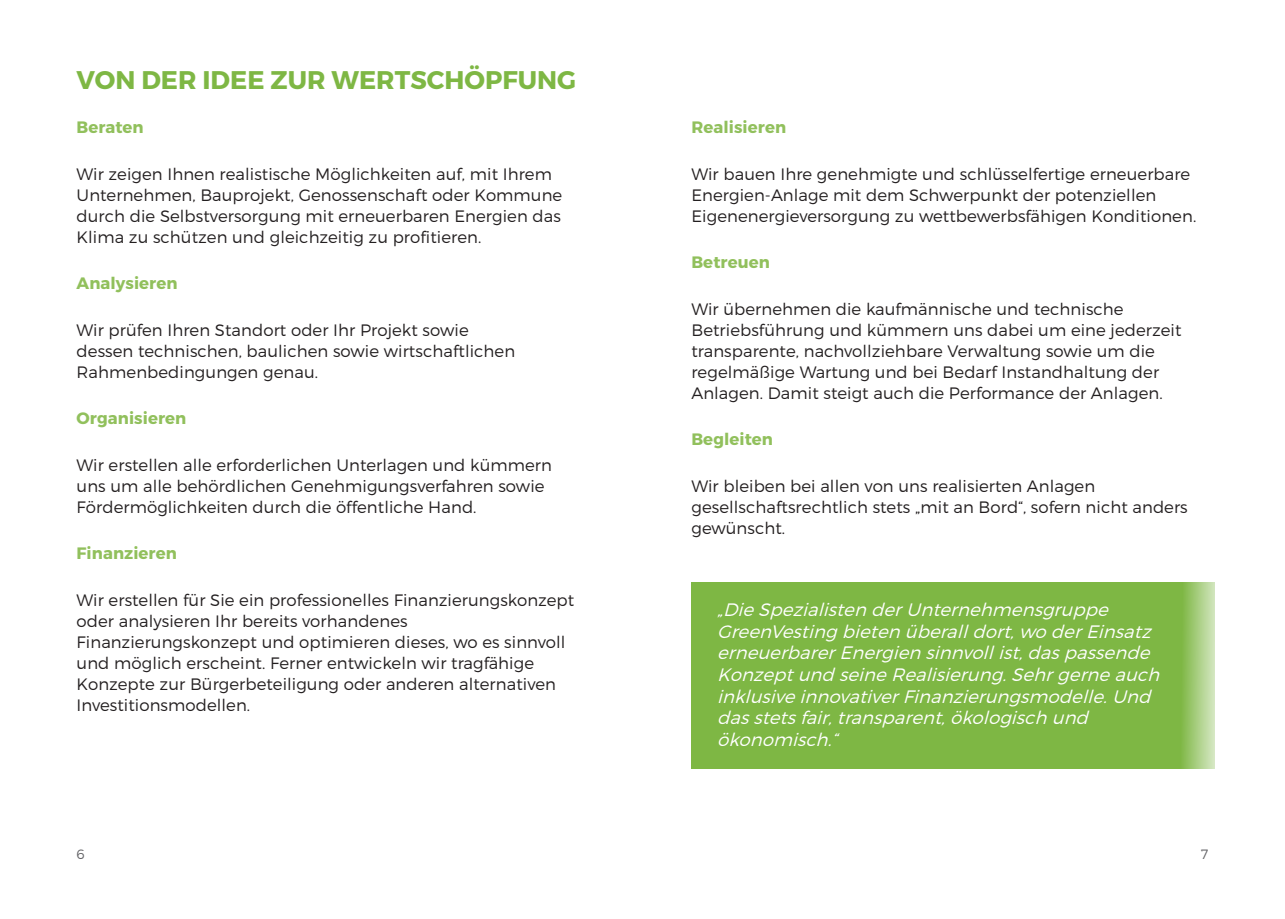
<style>
.page{position:relative;width:1285px;height:919px;background:#fff}
.page>*{position:absolute;margin:0;border:0;box-sizing:border-box;transform-origin:0 0}
.HL1{font:25.5px "Trueno Bd";color:#7eb744}
.t1{font:italic 18px/21.6px "Trueno Lt";color:#fff}
.Copy{font:16.5px/21px "Trueno Lt";letter-spacing:.005em;color:#231f20}
.Copy-2{font:16.5px "Trueno Bd";letter-spacing:.005em;color:#91c05c}
.t2{font:13.5px "Trueno Lt";color:#636366}
</style>
<div class="page">
<div style="left:691px;top:583px;width:523px;height:186px;background:#7eb744"></div>
<p class="HL1" style="left:77px;top:64px;width:501px">VON DER IDEE ZUR WERTSCHÖPFUNG</p>
<p class="Copy-2" style="left:77px;top:117px;width:69px">Beraten</p>
<p class="Copy" style="left:77px;top:163px;width:487px">Wir zeigen Ihnen realistische Möglichkeiten auf, mit Ihrem Unternehmen, Bauprojekt, Genossenschaft oder Kommune durch die Selbstversorgung mit erneuerbaren Energien das Klima zu schützen und gleichzeitig zu profitieren.</p>
<p class="Copy-2" style="left:77px;top:273px;width:102px">Analysieren</p>
<p class="Copy" style="left:77px;top:319px;width:440px">Wir prüfen Ihren Standort oder Ihr Projekt sowie dessen technischen, baulichen sowie wirtschaftlichen<br>Rahmenbedingungen genau.</p>
<p class="Copy-2" style="left:77px;top:408px;width:111px">Organisieren</p>
<p class="Copy" style="left:77px;top:454px;width:477px">Wir erstellen alle erforderlichen Unterlagen und kümmern uns um alle behördlichen Genehmigungsverfahren sowie<br>Fördermöglichkeiten durch die öffentliche Hand.</p>
<p class="Copy-2" style="left:77px;top:543px;width:102px">Finanzieren</p>
<p class="Copy" style="left:77px;top:589px;width:499px">Wir erstellen für Sie ein professionelles Finanzierungskonzept oder analysieren Ihr bereits vorhandenes Finanzierungskonzept und optimieren dieses, wo es sinnvoll und möglich erscheint. Ferner entwickeln wir tragfähige Konzepte zur Bürgerbeteiligung oder anderen alternativen Investitionsmodellen.</p>
<p class="Copy-2" style="left:691px;top:117px;width:96px">Realisieren</p>
<p class="Copy" style="left:691px;top:163px;width:506px">Wir bauen Ihre genehmigte und schlüsselfertige erneuerbare<br>Energien-Anlage mit dem Schwerpunkt der potenziellen<br>Eigenenergieversorgung zu wettbewerbsfähigen Konditionen.</p>
<p class="Copy-2" style="left:691px;top:252px;width:80px">Betreuen</p>
<p class="Copy" style="left:691px;top:298px;width:491px">Wir übernehmen die kaufmännische und technische Betriebsführung und kümmern uns dabei um eine jederzeit transparente, nachvollziehbare Verwaltung sowie um die regelmäßige Wartung und bei Bedarf Instandhaltung der Anlagen. Damit steigt auch die Performance der Anlagen.</p>
<p class="Copy-2" style="left:691px;top:429px;width:83px">Begleiten</p>
<p class="Copy" style="left:691px;top:475px;width:498px">Wir bleiben bei allen von uns realisierten Anlagen gesellschaftsrechtlich stets „mit an Bord“, sofern nicht anders gewünscht.</p>
<p class="t1" style="left:717px;top:598px;width:449px">„Die Spezialisten derUnternehmensgruppe GreenVesting bieten überalldort,wo derEinsatz erneuerbarerEnergien sinnvollist,daspassende Konzeptund seine Realisierung.Sehrgerne auch inklusive innovativerFinanzierungsmodelle.Und dasstetsfair,transparent,ökologisch und ökonomisch.“</p>
<p class="t2" style="left:77px;top:845px;width:10px">6</p>
<p class="t2" style="left:1200px;top:845px;width:9px">7</p>
</div>
